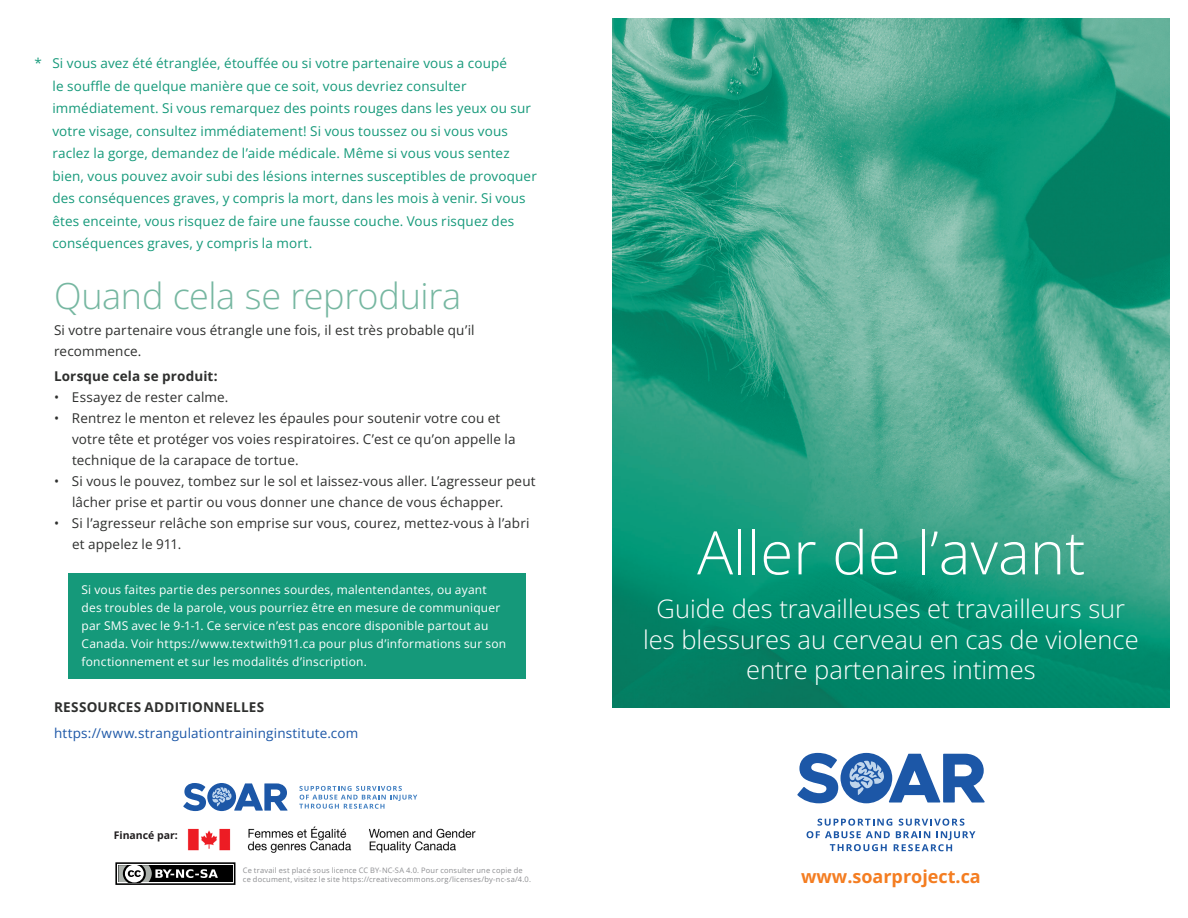
<style>
.page{position:relative;width:1188px;height:918px;background:#fff}
.page>*{position:absolute;margin:0;border:0;box-sizing:border-box;transform-origin:0 0}
.Heading_1{font:300 60px "Open Sans";color:#fff}
.Heading_3{font:300 36px "Open Sans";letter-spacing:-.01em;color:#76b7a1}
.Heading_4{font:300 25.5px/30.6px "Open Sans";color:#fff;text-align:center}
.t1{font:700 18px "Open Sans";color:#f47d21}
.Large_Body_List{font:13.5px/22.5px "Open Sans";letter-spacing:.01em;color:#15997a}
.Body_List{font:13.5px/21px "Open Sans";letter-spacing:.01em;color:#2e2f2e}
.Body_Normal{font:13.5px/21px "Open Sans";letter-spacing:.01em;color:#2e2f2e}
.Body_Normal-2{font:13.5px "Open Sans";letter-spacing:.01em;color:#1c57a7}
.Body_Normal-3{font:700 13.5px "Open Sans";letter-spacing:.015em;color:#2e2f2e}
.Body_Normal_White{font:12px/18px "Open Sans";letter-spacing:.015em;color:#fff}
.NOTES{font:700 10.5px "Open Sans";color:#201d1e}
.Body_Normal-4{font:7.5px/9px "Open Sans";letter-spacing:.025em;color:#8c8d90}
</style>
<div class="page">
<img style="left:612px;top:18px;width:558px;height:690px">
<div style="left:68px;top:573px;width:458px;height:105px;background:#15997a"></div>
<svg style="left:797px;top:753px;width:188px;height:50px"></svg>
<svg style="left:807px;top:819px;width:168px;height:32px"></svg>
<svg style="left:115px;top:862px;width:120px;height:23px"></svg>
<div style="left:118px;top:865px;width:114px;height:17px;background:#000"></div>
<svg style="left:118px;top:865px;width:100px;height:17px"></svg>
<svg style="left:183px;top:783px;width:105px;height:28px"></svg>
<svg style="left:299px;top:786px;width:118px;height:23px"></svg>
<img style="left:187px;top:826px;width:289px;height:27px">
<p class="Large_Body_List" style="left:52px;top:52px;width:486px;text-indent:-18px">* Si vous avez été étranglée, étouffée ou si votre partenaire vous a coupé<br>le souffle de quelque manière que ce soit, vous devriez consulter immédiatement. Si vous remarquez des points rouges dans les yeux ou sur votre visage, consultez immédiatement! Si vous toussez ou si vous vous raclez la gorge, demandez de l’aide médicale. Même si vous vous sentez bien, vous pouvez avoir subi des lésions internes susceptibles de provoquer des conséquences graves, y compris la mort, dans les mois à venir. Si vous êtes enceinte, vous risquez de faire une fausse couche. Vous risquez des conséquences graves, y compris la mort.</p>
<p class="Heading_3" style="left:54px;top:272px;width:409px">Quand cela se reproduira</p>
<p class="Body_Normal" style="left:54px;top:319px;width:422px">Si votre partenaire vous étrangle une fois, il est très probable qu’il recommence.</p>
<p class="Body_Normal-3" style="left:54px;top:367px;width:165px">Lorsque cela se produit:</p>
<p class="Body_List" style="left:54px;top:387px;width:176px">• Essayez de rester calme.</p>
<p class="Body_List" style="left:72px;top:408px;width:445px;text-indent:-18px">• Rentrez le menton et relevez les épaules pour soutenir votre cou et votre tête et protéger vos voies respiratoires. C’est ce qu’on appelle la technique de la carapace de tortue.</p>
<p class="Body_List" style="left:72px;top:471px;width:465px;text-indent:-18px">• Si vous le pouvez, tombez sur le sol et laissez-vous aller. L’agresseur peut lâcher prise et partir ou vous donner une chance de vous échapper.</p>
<p class="Body_List" style="left:72px;top:513px;width:459px;text-indent:-18px">• Si l’agresseur relâche son emprise sur vous, courez, mettez-vous à l’abri et appelez le 911.</p>
<p class="Body_Normal_White" style="left:82px;top:581px;width:426px">Si vous faites partie des personnes sourdes, malentendantes, ou ayant des troubles de la parole, vous pourriez être en mesure de communiquer par SMS avec le 9-1-1. Ce service n’est pas encore disponible partout au Canada. Voir https://www.textwith911.ca pour plus d’informations sur son fonctionnement et sur les modalités d’inscription.</p>
<p class="Body_Normal-3" style="left:54px;top:698px;width:212px">RESSOURCES ADDITIONNELLES</p>
<p class="Body_Normal-2" style="left:54px;top:724px;width:306px">https://www.strangulationtraininginstitute.com</p>
<p class="NOTES" style="left:114px;top:828px;width:66px">Financé par:</p>
<p class="Body_Normal-4" style="left:243px;top:866px;width:290px">Ce travail est placé sous licence CC BY-NC-SA 4.0. Pour consulter une copie de ce document, visitez le site https://creativecommons.org/licenses/by-nc-sa/4.0.</p>
<p class="Heading_1" style="left:697px;top:511px;width:390px">Aller de l’avant</p>
<p class="Heading_4" style="left:643px;top:593px;width:497px">Guide des travailleuses et travailleurs sur les blessures au cerveau en cas de violence entre partenaires intimes</p>
<p class="t1" style="left:801px;top:864px;width:181px">www.soarproject.ca</p>
</div>
